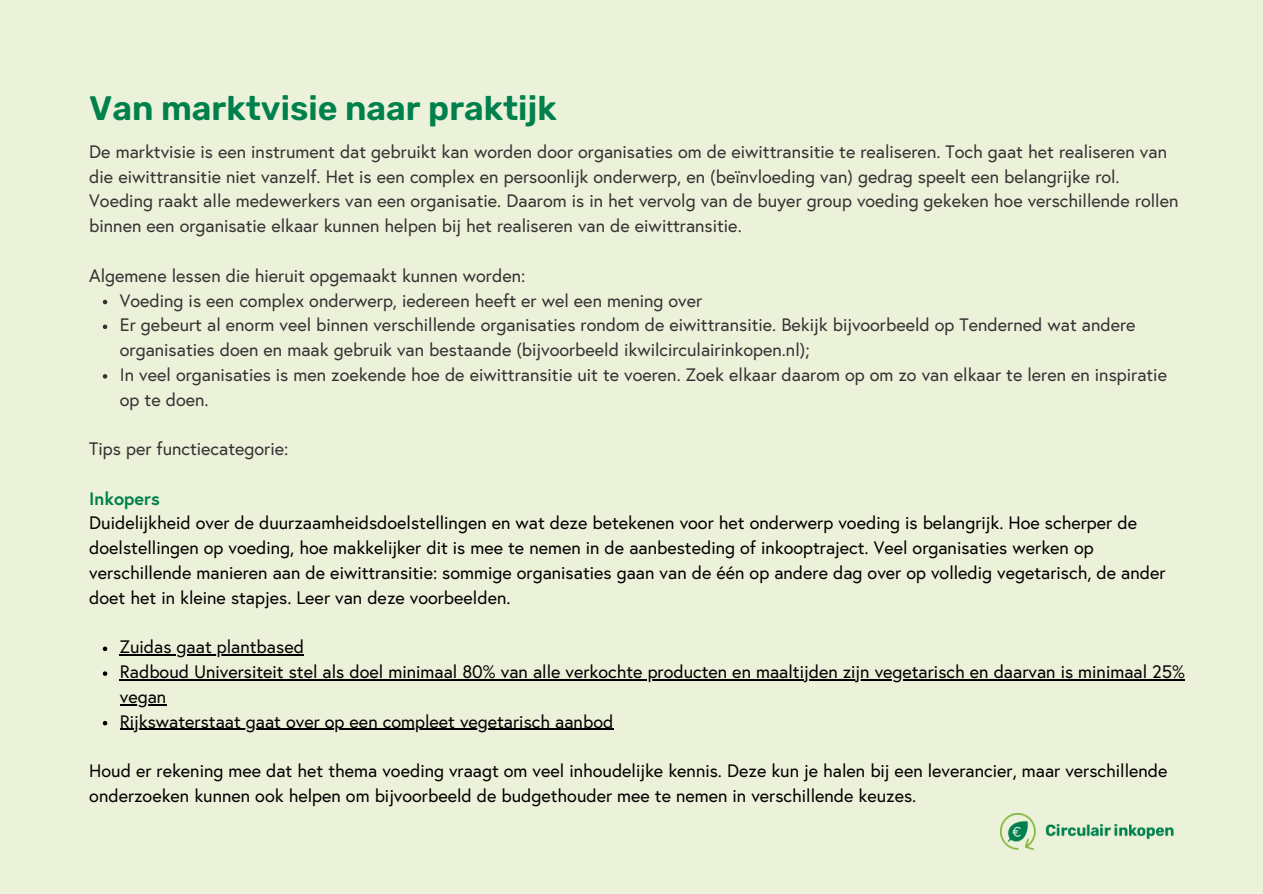
<style>
.page{position:relative;width:1263px;height:894px;background:#fff}
.page>*{position:absolute;margin:0;border:0;box-sizing:border-box;transform-origin:0 0}
.t1{font:600 33.9px "Rubik";color:#00804c}
.t2{font:18px/24.8px "Europa";color:#333}
.t3{font:18px/24.8px "Europa";color:#000}
.t4{font:700 18px "Europa";color:#00804c}
</style>
<div class="page">
<div style="left:0;top:0;width:1263px;height:893px;background:#ecf2d9"></div>
<img style="left:1000px;top:813px;width:174px;height:36px">
<svg style="left:103px;top:300px;width:4px;height:4px"></svg>
<svg style="left:103px;top:324px;width:4px;height:5px"></svg>
<svg style="left:103px;top:374px;width:4px;height:4px"></svg>
<svg style="left:103px;top:646px;width:4px;height:5px"></svg>
<hr style="left:120px;top:654px;width:184px;height:1px;background:#000">
<svg style="left:103px;top:671px;width:4px;height:4px"></svg>
<hr style="left:120px;top:679px;width:1065px;height:1px;background:#000">
<hr style="left:120px;top:703px;width:46px;height:2px;background:#000">
<svg style="left:103px;top:720px;width:4px;height:5px"></svg>
<hr style="left:120px;top:728px;width:493px;height:1px;background:#000">
<p class="t1" style="left:89px;top:89px;width:469px">Van marktvisie naar praktijk</p>
<p class="t2" style="left:89px;top:140px;width:1091px">De marktvisie is een instrument dat gebruikt kan worden door organisaties om de eiwittransitie te realiseren. Toch gaat het realiseren van die eiwittransitie niet vanzelf. Het is een complex en persoonlijk onderwerp, en (beïnvloeding van) gedrag speelt een belangrijke rol.<br>Voeding raakt alle medewerkers van een organisatie. Daarom is in het vervolg van de buyer group voeding gekeken hoe verschillende rollen binnen een organisatie elkaar kunnen helpen bij het realiseren van de eiwittransitie.</p>
<p class="t2" style="left:89px;top:264px;width:438px">Algemene lessen die hieruit opgemaakt kunnen worden:</p>
<p class="t2" style="left:120px;top:289px;width:584px">Voeding is een complex onderwerp, iedereen heeft er wel een mening over</p>
<p class="t2" style="left:120px;top:314px;width:1017px">Er gebeurt al enorm veel binnen verschillende organisaties rondom de eiwittransitie. Bekijk bijvoorbeeld op Tenderned wat andere organisaties doen en maak gebruik van bestaande (bijvoorbeeld ikwilcirculairinkopen.nl);</p>
<p class="t2" style="left:120px;top:363px;width:1049px">In veel organisaties is men zoekende hoe de eiwittransitie uit te voeren. Zoek elkaar daarom op om zo van elkaar te leren en inspiratie op te doen.</p>
<p class="t2" style="left:89px;top:437px;width:200px">Tips per functiecategorie:</p>
<p class="t4" style="left:89px;top:490px;width:72px">Inkopers</p>
<p class="t3" style="left:89px;top:512px;width:1078px">Duidelijkheid over de duurzaamheidsdoelstellingen en wat deze betekenen voor het onderwerp voeding is belangrijk. Hoe scherper de doelstellingen op voeding, hoe makkelijker dit is mee te nemen in de aanbesteding of inkooptraject. Veel organisaties werken op verschillende manieren aan de eiwittransitie: sommige organisaties gaan van de één op andere dag over op volledig vegetarisch, de ander doet het in kleine stapjes. Leer van deze voorbeelden.</p>
<p class="t3" style="left:120px;top:635px;width:186px">Zuidas gaat plantbased</p>
<p class="t3" style="left:120px;top:660px;width:1067px">Radboud Universiteit stel als doel minimaal 80% van alle verkochte producten en maaltijden zijn vegetarisch en daarvan is minimaal 25%</p>
<p class="t3" style="left:120px;top:685px;width:495px">vegan<br>Rijkswaterstaat gaat over op een compleet vegetarisch aanbod</p>
<p class="t3" style="left:89px;top:759px;width:1080px">Houd er rekening mee dat het thema voeding vraagt om veel inhoudelijke kennis. Deze kun je halen bij een leverancier, maar verschillende onderzoeken kunnen ook helpen om bijvoorbeeld de budgethouder mee te nemen in verschillende keuzes.</p>
</div>
